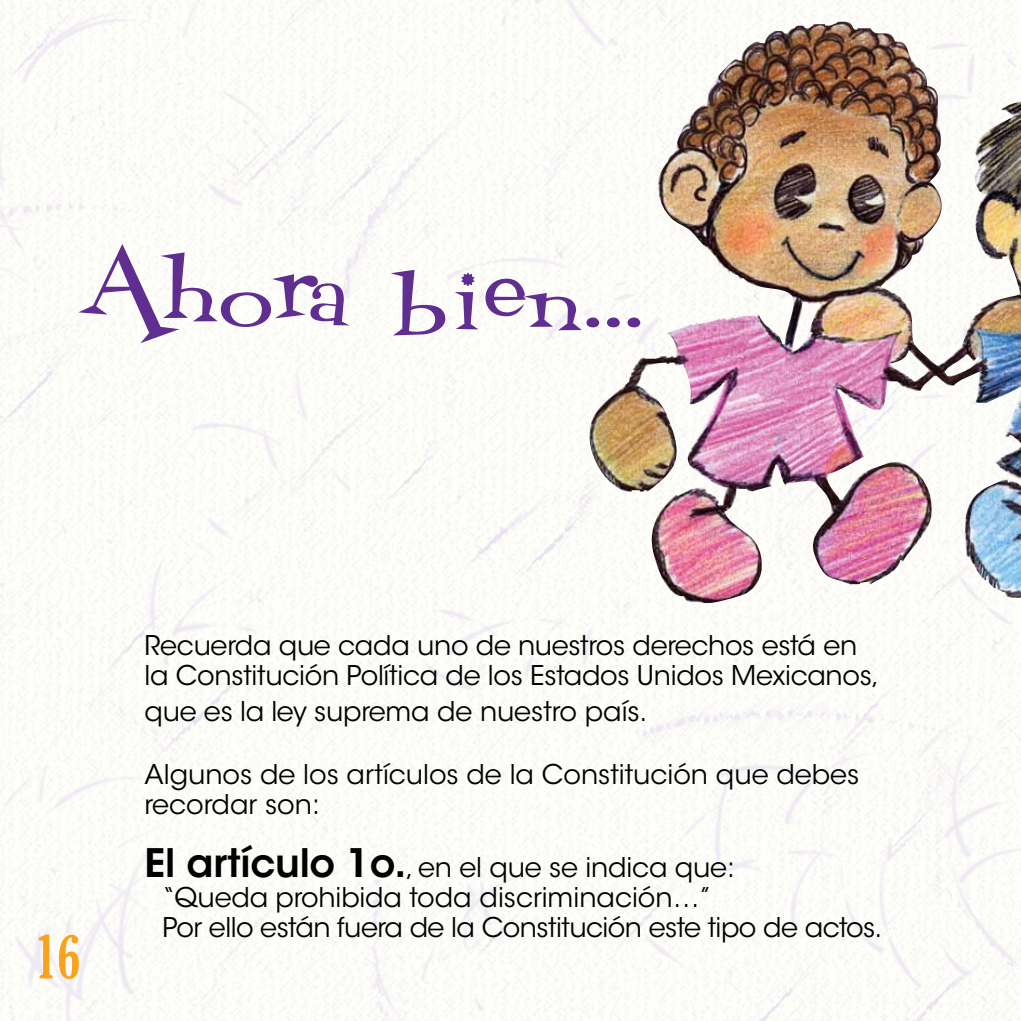
<style>
.page{position:relative;width:1021px;height:1021px;background:#fff}
.page>*{position:absolute;margin:0;border:0;box-sizing:border-box;transform-origin:0 0}
.t1{font:111px "Fontdinerdotcom Loungy";letter-spacing:.06em;color:#602d91}
.t2{font:extra-condensed 60px "Gloucester";color:#faa21b}
.Texto_general_Blanco{font:27px/30px "ITC Avant Garde Std";letter-spacing:-.01em;color:#000}
.Texto_destacado{font:27px/30px "ITC Avant Garde Std";letter-spacing:-.02em;color:#000}
.s1{font-size:135px}
.s2{font-weight:600;font-size:39px}
</style>
<div class="page">
<img style="left:0;top:0;width:1020px;height:1020px">
<img style="left:585px;top:21px;width:435px;height:582px">
<svg style="left:72px;top:240px;width:284px;height:106px"></svg>
<svg style="left:383px;top:268px;width:258px;height:69px"></svg>
<p class="t1" style="left:88px;top:241px;width:554px"><span class="s1">A</span>hora bien...</p>
<h2 class="t2" style="left:34px;top:921px;width:48px">16</h2>
<p class="Texto_general_Blanco" style="left:145px;top:630px;width:736px">Recuerda que cada uno de nuestros derechos está en la Constitución Política de los Estados Unidos Mexicanos,</p>
<p class="Texto_general_Blanco" style="left:145px;top:696px;width:504px">que es la ley suprema de nuestro país.</p>
<p class="Texto_general_Blanco" style="left:145px;top:759px;width:716px">Algunos de los artículos de la Constitución que debes recordar son:</p>
<p class="Texto_destacado" style="left:163px;top:852px;width:721px;text-indent:-18px"><span class="s2">El artículo 1o.</span>, en el que se indica que:<br>“Queda prohibida toda discriminación…”<br>Por ello están fuera de la Constitución este tipo de actos.</p>
</div>
